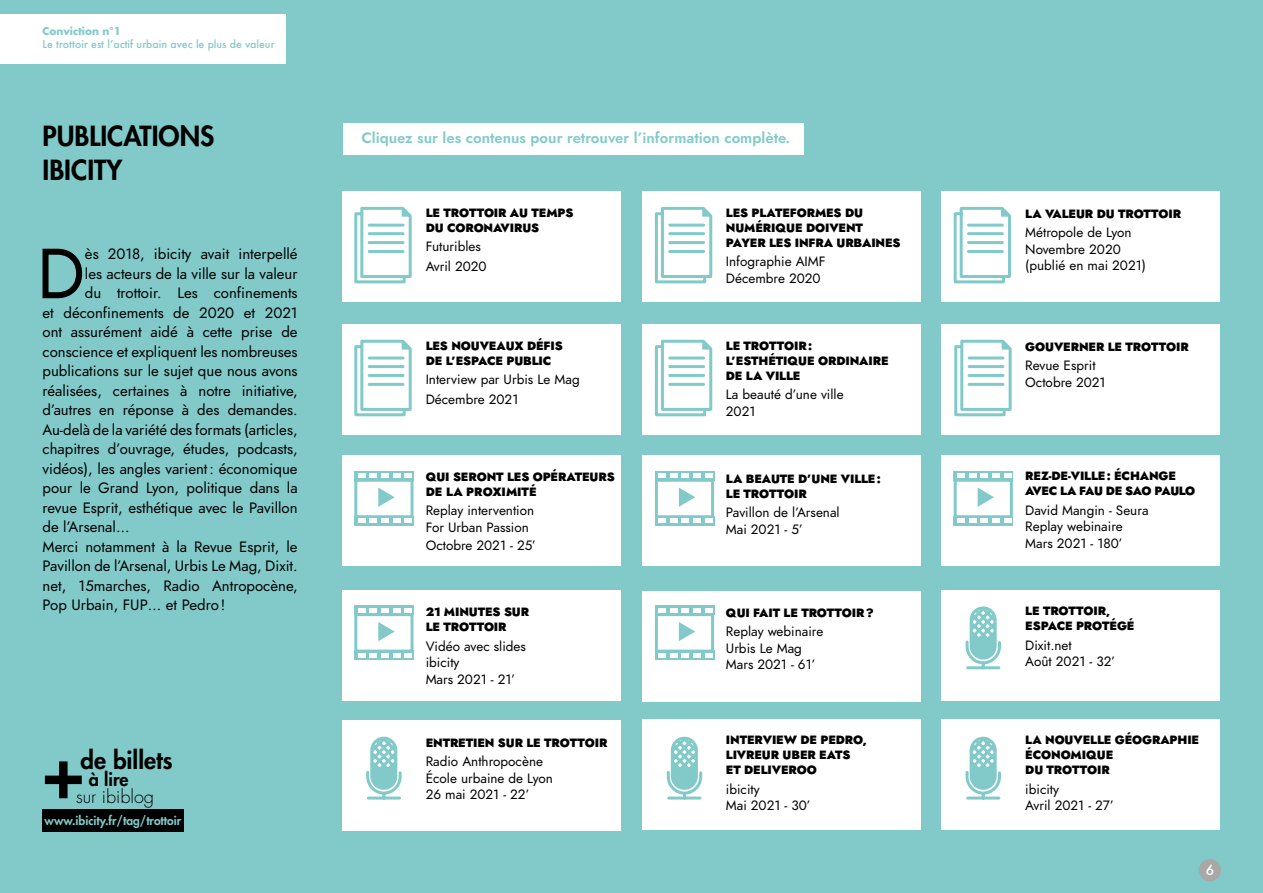
<style>
.page{position:relative;width:1263px;height:893px;background:#82cac9}
.page>*{position:absolute;margin:0;border:0;box-sizing:border-box;transform-origin:0 0}
.t1{font:800 72px "Futura Std";color:#000}
.t2{font:70.65px "Jost";color:#000}
.t3{font:800 27px/34.5px "Futura Std";color:#000}
.t4{font:800 24px "Futura Std";color:#000}
.t5{font:300 18px "Futura Std";color:#000}
.t6{font:800 18px "Futura Std";color:#000}
.t7{font:15px "Jost";color:#000}
.t8{font:15px "Jost Semi";color:#82cac9}
.t9{font:13.5px/16.5px "Jost";color:#000}
.t10{font:500 13.5px "Futura";color:#fff}
.t11{font:900 12px/15px "Jost";letter-spacing:-.01em;color:#000}
.t12{font:800 12px "Futura Std";color:#82cac9}
.t13{font:500 10.5px "Futura";color:#82cac9}
.t14{font:700 10.5px "Futura";color:#82cac9}
</style>
<div class="page">
<div style="left:0;top:14px;width:286px;height:50px;background:#fff"></div>
<div style="left:43px;top:810px;width:141px;height:22px;background:#000"></div>
<div style="left:342px;top:191px;width:278px;height:111px;background:#fff"></div>
<svg style="left:354px;top:206px;width:58px;height:78px"></svg>
<div style="left:642px;top:191px;width:279px;height:111px;background:#fff"></div>
<svg style="left:654px;top:206px;width:59px;height:78px"></svg>
<div style="left:942px;top:191px;width:278px;height:111px;background:#fff"></div>
<svg style="left:953px;top:206px;width:58px;height:78px"></svg>
<div style="left:342px;top:324px;width:278px;height:111px;background:#fff"></div>
<div style="left:642px;top:324px;width:279px;height:111px;background:#fff"></div>
<div style="left:942px;top:324px;width:278px;height:111px;background:#fff"></div>
<svg style="left:354px;top:339px;width:58px;height:78px"></svg>
<svg style="left:654px;top:339px;width:59px;height:78px"></svg>
<svg style="left:954px;top:339px;width:58px;height:78px"></svg>
<div style="left:342px;top:456px;width:278px;height:110px;background:#fff"></div>
<div style="left:642px;top:456px;width:279px;height:110px;background:#fff"></div>
<div style="left:942px;top:456px;width:278px;height:110px;background:#fff"></div>
<div style="left:354px;top:479px;width:59px;height:39px;border:3px solid #82cac9"></div>
<div style="left:354px;top:516px;width:60px;height:9px;background:#82cac9"></div>
<svg style="left:378px;top:488px;width:17px;height:19px"></svg>
<svg style="left:358px;top:518px;width:54px;height:5px"></svg>
<div style="left:354px;top:471px;width:60px;height:9px;background:#82cac9"></div>
<svg style="left:358px;top:473px;width:54px;height:5px"></svg>
<div style="left:655px;top:479px;width:59px;height:39px;border:3px solid #82cac9"></div>
<div style="left:655px;top:516px;width:59px;height:9px;background:#82cac9"></div>
<svg style="left:679px;top:488px;width:16px;height:19px"></svg>
<svg style="left:659px;top:518px;width:53px;height:5px"></svg>
<div style="left:655px;top:471px;width:59px;height:9px;background:#82cac9"></div>
<svg style="left:659px;top:473px;width:53px;height:5px"></svg>
<div style="left:954px;top:479px;width:59px;height:39px;border:3px solid #82cac9"></div>
<div style="left:954px;top:516px;width:59px;height:9px;background:#82cac9"></div>
<svg style="left:978px;top:488px;width:16px;height:19px"></svg>
<svg style="left:957px;top:518px;width:54px;height:5px"></svg>
<div style="left:954px;top:471px;width:59px;height:9px;background:#82cac9"></div>
<svg style="left:957px;top:473px;width:54px;height:5px"></svg>
<div style="left:642px;top:719px;width:279px;height:111px;background:#fff"></div>
<div style="left:942px;top:719px;width:278px;height:111px;background:#fff"></div>
<div style="left:342px;top:720px;width:278px;height:111px;background:#fff"></div>
<svg style="left:366px;top:736px;width:36px;height:64px"></svg>
<svg style="left:666px;top:736px;width:37px;height:64px"></svg>
<svg style="left:965px;top:736px;width:36px;height:64px"></svg>
<div style="left:942px;top:590px;width:278px;height:111px;background:#fff"></div>
<div style="left:342px;top:590px;width:278px;height:111px;background:#fff"></div>
<div style="left:642px;top:591px;width:279px;height:111px;background:#fff"></div>
<div style="left:354px;top:613px;width:59px;height:40px;border:3px solid #82cac9"></div>
<svg style="left:354px;top:650px;width:60px;height:10px"></svg>
<svg style="left:378px;top:622px;width:17px;height:19px"></svg>
<svg style="left:358px;top:653px;width:54px;height:4px"></svg>
<svg style="left:354px;top:605px;width:60px;height:10px"></svg>
<svg style="left:358px;top:608px;width:54px;height:4px"></svg>
<div style="left:655px;top:613px;width:59px;height:40px;border:3px solid #82cac9"></div>
<svg style="left:655px;top:650px;width:59px;height:10px"></svg>
<svg style="left:679px;top:622px;width:16px;height:19px"></svg>
<svg style="left:659px;top:653px;width:53px;height:4px"></svg>
<svg style="left:655px;top:605px;width:59px;height:10px"></svg>
<svg style="left:659px;top:608px;width:53px;height:4px"></svg>
<svg style="left:965px;top:606px;width:36px;height:64px"></svg>
<div style="left:1199px;top:859px;width:22px;height:22px;background:#a8a8a7;border-radius:50%"></div>
<div style="left:343px;top:123px;width:461px;height:32px;background:#fff"></div>
<p class="t14" style="left:43px;top:24px;width:80px">Conviction n°1</p>
<p class="t13" style="left:43px;top:37px;width:234px">Le trottoir est l’actif urbain avec le plus de valeur</p>
<h3 class="t3" style="left:43px;top:119px;width:173px">PUBLICATIONS<br>IBICITY</h3>
<h2 class="t2" style="left:37px;top:225px;width:50px">D</h2>
<p class="t7" style="left:85px;top:244px;width:214px">ès 2018, ibicity avait interpellé</p>
<p class="t7" style="left:85px;top:263px;width:214px">les acteurs de la ville sur la valeur</p>
<p class="t7" style="left:85px;top:283px;width:214px">du trottoir. Les confinements</p>
<p class="t7" style="left:43px;top:302px;width:257px">et déconfinements de 2020 et 2021</p>
<p class="t7" style="left:43px;top:322px;width:257px">ont assurément aidé à cette prise de</p>
<p class="t7" style="left:43px;top:341px;width:257px">conscience et expliquent les nombreuses</p>
<p class="t7" style="left:43px;top:361px;width:257px">publications sur le sujet que nous avons</p>
<p class="t7" style="left:43px;top:380px;width:257px">réalisées, certaines à notre initiative,</p>
<p class="t7" style="left:43px;top:400px;width:257px">d’autres en réponse à des demandes.</p>
<p class="t7" style="left:43px;top:419px;width:257px">Au-delà de la variété des formats (articles,</p>
<p class="t7" style="left:43px;top:439px;width:257px">chapitres d’ouvrage, études, podcasts,</p>
<p class="t7" style="left:43px;top:458px;width:257px">vidéos), les angles varient: économique</p>
<p class="t7" style="left:43px;top:478px;width:257px">pour le Grand Lyon, politique dans la</p>
<p class="t7" style="left:43px;top:497px;width:257px">revue Esprit, esthétique avec le Pavillon</p>
<p class="t7" style="left:43px;top:517px;width:89px">de l’Arsenal…</p>
<p class="t7" style="left:43px;top:536px;width:257px">Merci notamment à la Revue Esprit, le</p>
<p class="t7" style="left:43px;top:556px;width:257px">Pavillon de l’Arsenal, Urbis Le Mag, Dixit.</p>
<p class="t7" style="left:43px;top:575px;width:257px">net, 15marches, Radio Antropocène,</p>
<p class="t7" style="left:43px;top:595px;width:184px">Pop Urbain, FUP… et Pedro!</p>
<h3 class="t4" style="left:80px;top:745px;width:94px">de billets</h3>
<p class="t6" style="left:89px;top:768px;width:41px">à lire</p>
<p class="t5" style="left:76px;top:786px;width:80px">sur ibiblog</p>
<p class="t12" style="left:45px;top:813px;width:138px">www.ibicity.fr/tag/trottoir</p>
<h1 class="t1" style="left:43px;top:726px;width:43px">+</h1>
<p class="t8" style="left:361px;top:128px;width:430px">Cliquez sur les contenus pour retrouver l’information complète.</p>
<p class="t11" style="left:426px;top:205px;width:149px">LE TROTTOIR AU TEMPS<br>DU CORONAVIRUS</p>
<p class="t9" style="left:426px;top:237px;width:63px;line-height:19.5px">Futuribles<br>Avril 2020</p>
<p class="t11" style="left:426px;top:338px;width:139px">LES NOUVEAUX DÉFIS<br>DE L’ESPACE PUBLIC</p>
<p class="t9" style="left:426px;top:370px;width:156px;line-height:19.5px">Interview par Urbis Le Mag<br>Décembre 2021</p>
<p class="t11" style="left:426px;top:469px;width:191px">QUI SERONT LES OPÉRATEURS<br>DE LA PROXIMITÉ</p>
<p class="t9" style="left:426px;top:503px;width:110px">Replay intervention<br>For Urban Passion</p>
<p class="t9" style="left:426px;top:537px;width:112px">Octobre 2021 - 25’</p>
<p class="t11" style="left:426px;top:605px;width:105px">21 MINUTES SUR<br>LE TROTTOIR</p>
<p class="t9" style="left:426px;top:638px;width:102px">Vidéo avec slides ibicity<br>Mars 2021 - 21’</p>
<p class="t11" style="left:426px;top:735px;width:183px">ENTRETIEN SUR LE TROTTOIR</p>
<p class="t9" style="left:426px;top:753px;width:129px">Radio Anthropocène<br>École urbaine de Lyon<br>26 mai 2021 - 22’</p>
<p class="t11" style="left:726px;top:205px;width:176px">LES PLATEFORMES DU<br>NUMÉRIQUE DOIVENT<br>PAYER LES INFRA URBAINES</p>
<p class="t9" style="left:726px;top:253px;width:101px">Infographie AIMF<br>Décembre 2020</p>
<p class="t11" style="left:726px;top:338px;width:164px">LE TROTTOIR:<br>L’ESTHÉTIQUE ORDINAIRE<br>DE LA VILLE</p>
<p class="t9" style="left:726px;top:386px;width:119px">La beauté d’une ville<br>2021</p>
<p class="t11" style="left:726px;top:471px;width:156px">LA BEAUTE D’UNE VILLE:<br>LE TROTTOIR</p>
<p class="t9" style="left:726px;top:504px;width:115px">Pavillon de l’Arsenal<br>Mai 2021 - 5’</p>
<p class="t11" style="left:726px;top:605px;width:149px">QUI FAIT LE TROTTOIR?</p>
<p class="t9" style="left:726px;top:623px;width:99px">Replay webinaire<br>Urbis Le Mag<br>Mars 2021 - 61’</p>
<p class="t11" style="left:726px;top:733px;width:142px">INTERVIEW DE PEDRO,<br>LIVREUR UBER EATS<br>ET DELIVEROO</p>
<p class="t9" style="left:726px;top:781px;width:86px">ibicity<br>Mai 2021 - 30’</p>
<p class="t11" style="left:1025px;top:206px;width:157px">LA VALEUR DU TROTTOIR</p>
<p class="t9" style="left:1025px;top:225px;width:122px">Métropole de Lyon<br>Novembre 2020 (publié en mai 2021)</p>
<p class="t11" style="left:1025px;top:339px;width:165px">GOUVERNER LE TROTTOIR</p>
<p class="t9" style="left:1025px;top:358px;width:82px">Revue Esprit<br>Octobre 2021</p>
<p class="t11" style="left:1025px;top:469px;width:171px">REZ-DE-VILLE: ÉCHANGE<br>AVEC LA FAU DE SAO PAULO</p>
<p class="t9" style="left:1025px;top:502px;width:125px">David Mangin - Seura<br>Replay webinaire<br>Mars 2021 - 180’</p>
<p class="t11" style="left:1025px;top:604px;width:111px">LE TROTTOIR,<br>ESPACE PROTÉGÉ</p>
<p class="t9" style="left:1025px;top:637px;width:91px">Dixit.net<br>Août 2021 - 32’</p>
<p class="t11" style="left:1025px;top:733px;width:175px">LA NOUVELLE GÉOGRAPHIE<br>ÉCONOMIQUE<br>DU TROTTOIR</p>
<p class="t9" style="left:1025px;top:781px;width:90px">ibicity<br>Avril 2021 - 27’</p>
<p class="t10" style="left:1206px;top:860px;width:10px">6</p>
</div>
